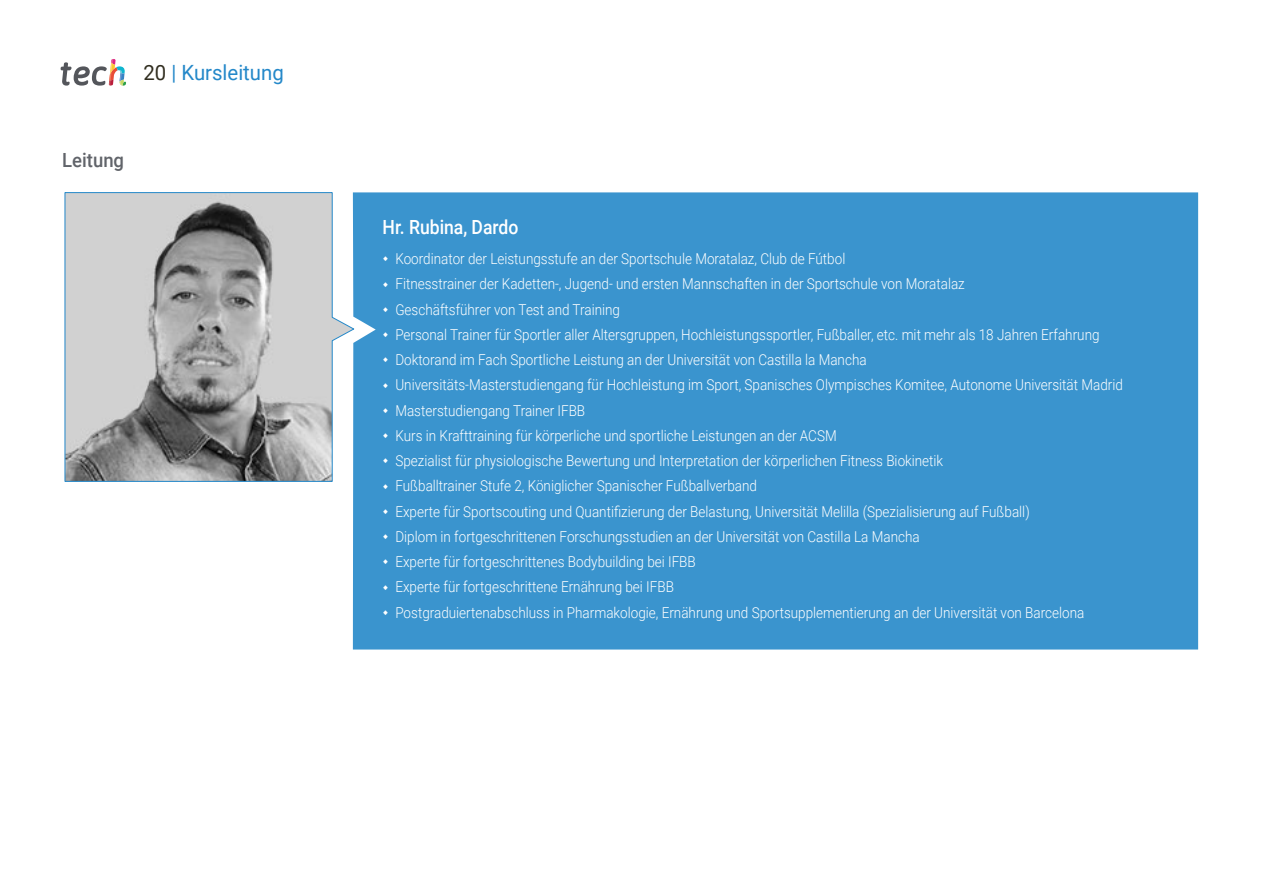
<style>
.page{position:relative;width:1263px;height:893px;background:#fff}
.page>*{position:absolute;margin:0;border:0;box-sizing:border-box;transform-origin:0 0}
.t1{font:21px "Roboto";color:#2488c9}
.t2{font:500 19.5px "Roboto";color:#fff;scale:.9 1}
.t3{font:500 19.5px "Roboto";color:#61646a;scale:.95 1}
.t4{font:300 15px/25.2px "Roboto";color:#fff;scale:.9 1}
.s1{color:#312e20}
</style>
<div class="page">
<svg style="left:61px;top:59px;width:65px;height:27px"></svg>
<div style="left:353px;top:192px;width:845px;height:457px;background:#3a94ce"></div>
<svg style="left:65px;top:192px;width:290px;height:290px;background:#b0b2b3"></svg>
<svg style="left:384px;top:256px;width:4px;height:5px"></svg>
<svg style="left:384px;top:282px;width:4px;height:5px"></svg>
<svg style="left:384px;top:307px;width:4px;height:5px"></svg>
<svg style="left:384px;top:332px;width:4px;height:5px"></svg>
<svg style="left:384px;top:357px;width:4px;height:5px"></svg>
<svg style="left:384px;top:383px;width:4px;height:5px"></svg>
<svg style="left:384px;top:408px;width:4px;height:5px"></svg>
<svg style="left:384px;top:433px;width:4px;height:5px"></svg>
<svg style="left:384px;top:458px;width:4px;height:5px"></svg>
<svg style="left:384px;top:484px;width:4px;height:5px"></svg>
<svg style="left:384px;top:509px;width:4px;height:5px"></svg>
<svg style="left:384px;top:534px;width:4px;height:5px"></svg>
<svg style="left:384px;top:559px;width:4px;height:5px"></svg>
<svg style="left:384px;top:585px;width:4px;height:5px"></svg>
<svg style="left:384px;top:610px;width:4px;height:5px"></svg>
<h1 class="t1" style="left:144px;top:57px;width:142px"><span class="s1">20</span> | Kursleitung</h1>
<h2 class="t3" style="left:62px;top:146px;width:67px">Leitung</h2>
<h2 class="t2" style="left:383px;top:213px;width:152px">Hr. Rubina, Dardo</h2>
<p class="t4" style="left:395px;top:246px;width:810px">Koordinator der Leistungsstufe an der Sportschule Moratalaz, Club de Fútbol<br>Fitnesstrainer der Kadetten-, Jugend- und ersten Mannschaften in der Sportschule von Moratalaz<br>Geschäftsführer von Test and Training<br>Personal Trainer für Sportler aller Altersgruppen, Hochleistungssportler, Fußballer, etc. mit mehr als 18 Jahren Erfahrung Doktorand im Fach Sportliche Leistung an der Universität von Castilla la Mancha<br>Universitäts-Masterstudiengang für Hochleistung im Sport, Spanisches Olympisches Komitee, Autonome Universität Madrid Masterstudiengang Trainer IFBB<br>Kurs in Krafttraining für körperliche und sportliche Leistungen an der ACSM<br>Spezialist für physiologische Bewertung und Interpretation der körperlichen Fitness Biokinetik<br>Fußballtrainer Stufe 2, Königlicher Spanischer Fußballverband<br>Experte für Sportscouting und Quantifizierung der Belastung, Universität Melilla (Spezialisierung auf Fußball)<br>Diplom in fortgeschrittenen Forschungsstudien an der Universität von Castilla La Mancha<br>Experte für fortgeschrittenes Bodybuilding bei IFBB<br>Experte für fortgeschrittene Ernährung bei IFBB<br>Postgraduiertenabschluss in Pharmakologie, Ernährung und Sportsupplementierung an der Universität von Barcelona</p>
</div>
